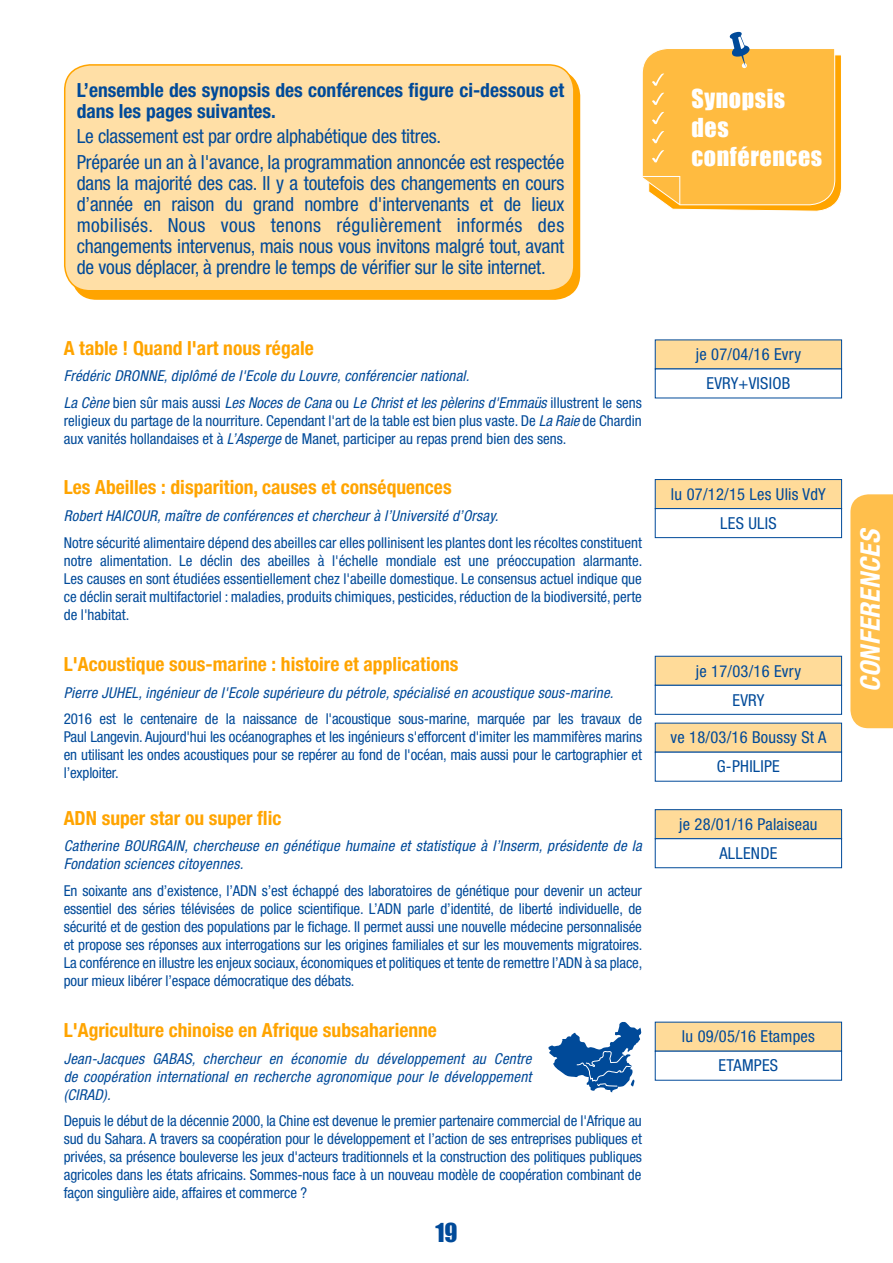
<style>
.page{position:relative;width:893px;height:1263px;background:#fff}
.page>*{position:absolute;margin:0;border:0;box-sizing:border-box;transform-origin:0 0}
.t1{font:italic 700 condensed 27px "Helvetica Neue";color:#fff}
.t2{font:24px/28.8px "Impact";letter-spacing:.025em;color:#fff}
.t3{font:24px "Impact";color:#004a99}
.t4{font:condensed 19.5px/21px "Helvetica Neue";letter-spacing:-.01em;color:#004a99}
.t5{font:700 condensed 19.5px "Helvetica Neue";color:#ffa400}
.t6{font:700 condensed 19.5px/21px "Helvetica Neue";color:#004a99}
.t7{font:condensed 16.5px/29.1px "Helvetica Neue";letter-spacing:.015em;color:#004a99;text-align:center}
.t8{font:condensed 15px/18px "Helvetica Neue";color:#004a99;text-align:justify}
.t9{font:italic condensed 15px/18px "Helvetica Neue";letter-spacing:.015em;color:#004a99}
.s1{font-style:normal}
.s2{font-style:italic}
</style>
<div class="page">
<div style="left:850px;top:494px;width:42px;height:234px;background:#ffbf4c"></div>
<div style="left:655px;top:340px;width:187px;height:29px;background:#ffdb99;border:1px solid #004a99"></div>
<div style="left:655px;top:479px;width:187px;height:30px;background:#ffdb99;border:1px solid #004a99"></div>
<div style="left:655px;top:508px;width:187px;height:30px;background:#fff;border:1px solid #004a99"></div>
<div style="left:655px;top:656px;width:187px;height:29px;background:#ffdb99"></div>
<div style="left:655px;top:723px;width:187px;height:29px;background:#ffdb99"></div>
<div style="left:655px;top:685px;width:187px;height:29px;background:#fff;border:1px solid #004a99"></div>
<div style="left:655px;top:809px;width:187px;height:30px;background:#ffdb99;border:1px solid #004a99"></div>
<div style="left:655px;top:838px;width:187px;height:30px;background:#fff;border:1px solid #004a99"></div>
<svg style="left:642px;top:32px;width:200px;height:180px;background:#fdc259"></svg>
<div style="left:71px;top:70px;width:509px;height:230px;background:#ffa400;border-radius:26px"></div>
<div style="left:65px;top:65px;width:509px;height:226px;background:#ffdfa6;border-radius:26px"></div>
<div style="left:64px;top:64px;width:511px;height:227px;border:2px solid #ffa400;border-radius:26px"></div>
<div style="left:655px;top:1022px;width:187px;height:29px;background:#ffdb99"></div>
<svg style="left:548px;top:1022px;width:94px;height:70px"></svg>
<h3 class="t6" style="left:77px;top:79px;width:489px">L’ensemble des synopsis des conférences figure ci-dessous et dans les pages suivantes.</h3>
<h3 class="t4" style="left:77px;top:124px;width:489px;line-height:25.2px">Le classement est par ordre alphabétique des titres.<br>Préparée un an à l'avance, la programmation annoncée est respectée</h3>
<p class="t4" style="left:77px;top:172px;width:489px;text-align:justify">dans la majorité des cas. Il y a toutefois des changements en cours d’année en raison du grand nombre d'intervenants et de lieux mobilisés. Nous vous tenons régulièrement informés des changements intervenus, mais nous vous invitons malgré tout, avant de vous déplacer, à prendre le temps de vérifier sur le site internet.</p>
<h3 class="t5" style="left:64px;top:336px;width:252px">A table ! Quand l'art nous régale</h3>
<p class="t9" style="left:64px;top:363px;width:580px;line-height:26.5px">Frédéric DRONNE, diplômé de l'Ecole du Louvre, conférencier national.<br>La Cène <span class="s1">bien sûr mais aussi</span> Les Noces de Cana <span class="s1">ou</span> Le Christ et les pèlerins d'Emmaüs <span class="s1">illustrent le sens</span></p>
<p class="t8" style="left:64px;top:411px;width:580px">religieux du partage de la nourriture. Cependant l'art de la table est bien plus vaste. De <span class="s2">La Raie</span> de Chardin aux vanités hollandaises et à <span class="s2">L’Asperge</span> de Manet, participer au repas prend bien des sens.</p>
<h3 class="t5" style="left:64px;top:476px;width:389px">Les Abeilles : disparition, causes et conséquences</h3>
<p class="t9" style="left:64px;top:507px;width:436px">Robert HAICOUR, maître de conférences et chercheur à l’Université d’Orsay.</p>
<p class="t8" style="left:64px;top:533px;width:580px">Notre sécurité alimentaire dépend des abeilles car elles pollinisent les plantes dont les récoltes constituent notre alimentation. Le déclin des abeilles à l'échelle mondiale est une préoccupation alarmante.<br>Les causes en sont étudiées essentiellement chez l'abeille domestique. Le consensus actuel indique que ce déclin serait multifactoriel : maladies, produits chimiques, pesticides, réduction de la biodiversité, perte de l'habitat.</p>
<h3 class="t5" style="left:64px;top:652px;width:396px">L'Acoustique sous-marine : histoire et applications</h3>
<p class="t9" style="left:64px;top:683px;width:551px">Pierre JUHEL, ingénieur de l'Ecole supérieure du pétrole, spécialisé en acoustique sous-marine.</p>
<p class="t8" style="left:64px;top:710px;width:580px">2016 est le centenaire de la naissance de l'acoustique sous-marine, marquée par les travaux de Paul Langevin. Aujourd'hui les océanographes et les ingénieurs s'efforcent d'imiter les mammifères marins en utilisant les ondes acoustiques pour se repérer au fond de l'océan, mais aussi pour le cartographier et l’exploiter.</p>
<h3 class="t5" style="left:64px;top:806px;width:219px">ADN super star ou super flic</h3>
<p class="t9" style="left:64px;top:837px;width:580px">Catherine BOURGAIN, chercheuse en génétique humaine et statistique à l’Inserm, présidente de la<br>Fondation sciences citoyennes.</p>
<p class="t8" style="left:64px;top:881px;width:580px">En soixante ans d’existence, l’ADN s’est échappé des laboratoires de génétique pour devenir un acteur essentiel des séries télévisées de police scientifique. L’ADN parle d’identité, de liberté individuelle, de sécurité et de gestion des populations par le fichage. Il permet aussi une nouvelle médecine personnalisée et propose ses réponses aux interrogations sur les origines familiales et sur les mouvements migratoires.<br>La conférence en illustre les enjeux sociaux, économiques et politiques et tente de remettre l’ADN à sa place, pour mieux libérer l’espace démocratique des débats.</p>
<h3 class="t5" style="left:64px;top:1018px;width:375px">L'Agriculture chinoise en Afrique subsaharienne</h3>
<p class="t9" style="left:64px;top:1049px;width:469px;text-align:justify">Jean-Jacques GABAS, chercheur en économie du développement au Centre de coopération international en recherche agronomique pour le développement (CIRAD).</p>
<p class="t8" style="left:64px;top:1112px;width:580px">Depuis le début de la décennie 2000, la Chine est devenue le premier partenaire commercial de l'Afrique au sud du Sahara. A travers sa coopération pour le développement et l’action de ses entreprises publiques et privées, sa présence bouleverse les jeux d'acteurs traditionnels et la construction des politiques publiques agricoles dans les états africains. Sommes-nous face à un nouveau modèle de coopération combinant de façon singulière aide, affaires et commerce ?</p>
<h2 class="t3" style="left:435px;top:1217px;width:24px">19</h2>
<h2 class="t2" style="left:691px;top:84px;width:132px">Synopsis des conférences</h2>
<p class="t7" style="left:696px;top:340px;width:107px">je 07/04/16 Evry<br>EVRY+VISIOB</p>
<p class="t7" style="left:671px;top:479px;width:156px">lu 07/12/15 Les Ulis VdY<br>LES ULIS</p>
<p class="t7" style="left:696px;top:656px;width:107px">je 17/03/16 Evry</p>
<p class="t7" style="left:732px;top:685px;width:33px">EVRY</p>
<p class="t7" style="left:670px;top:723px;width:157px">ve 18/03/16 Boussy St A</p>
<p class="t7" style="left:717px;top:752px;width:65px">G-PHILIPE</p>
<p class="t7" style="left:679px;top:809px;width:140px">je 28/01/16 Palaiseau<br>ALLENDE</p>
<p class="t7" style="left:682px;top:1022px;width:134px">lu 09/05/16 Etampes<br>ETAMPES</p>
<h1 class="t1" style="left:854px;top:692px;width:166px;rotate:-90deg">CONFERENCES</h1>
</div>
